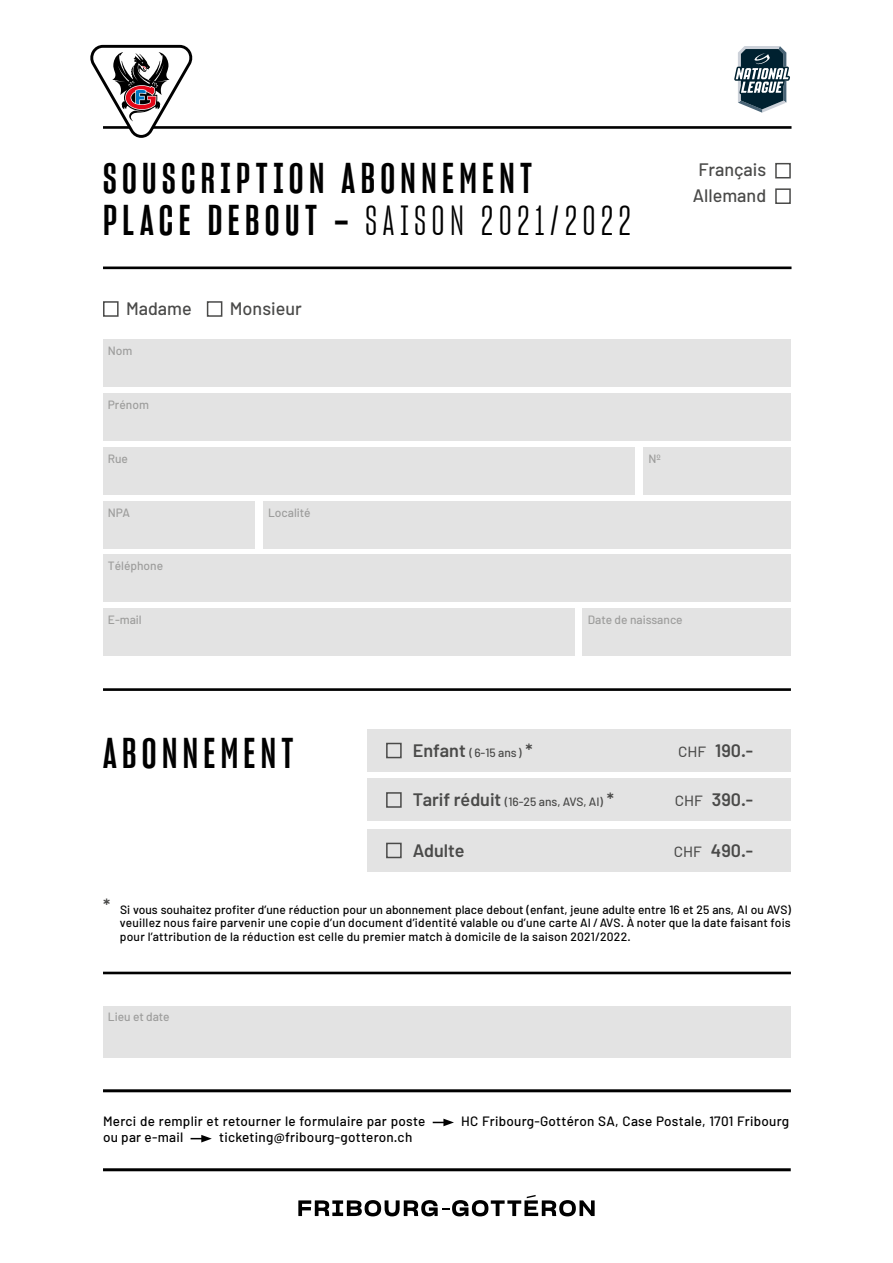
<style>
.page{position:relative;width:893px;height:1263px;background:#fff}
.page>*{position:absolute;margin:0;border:0;box-sizing:border-box;transform-origin:0 0}
.t1{font:42px "Sharp Grotesk Sm Bold 12";letter-spacing:.13em;color:#000}
.t2{font:42px "Sharp Grotesk Book 11";letter-spacing:.13em;color:#000}
.t3{font:500 18px/25.5px "Barlow";color:#4a4a49;text-align:center}
.t4{font:600 18px "Barlow";color:#4a4a49}
.t5{font:500 13.5px "Barlow";letter-spacing:.02em;color:#000}
.t6{font:500 12px/13.5px "Barlow";letter-spacing:.02em;color:#000;text-align:justify}
.t7{font:500 12px "Barlow";color:#9d9d9c}
.t8{font:500 12px "Barlow";color:#4a4a49}
.s1{font-family:"Sharp Grotesk Sm Bold 12"}
.s2{font-weight:600;font-size:18px}
.s3{font-weight:400}
.s4{font-weight:600;font-size:18px;color:#4a4a49}
</style>
<div class="page">
<hr style="left:103px;top:126px;width:688px;height:3px;background:#000">
<hr style="left:103px;top:688px;width:688px;height:3px;background:#000">
<hr style="left:103px;top:266px;width:688px;height:3px;background:#000">
<hr style="left:103px;top:972px;width:688px;height:2px;background:#000">
<div style="left:775px;top:163px;width:16px;height:15px;border:2px solid #4a4a49"></div>
<div style="left:775px;top:188px;width:16px;height:16px;border:2px solid #4a4a49"></div>
<div style="left:103px;top:1006px;width:688px;height:51px;background:#e3e3e3"></div>
<div style="left:103px;top:301px;width:16px;height:16px;border:2px solid #4a4a49"></div>
<div style="left:207px;top:301px;width:15px;height:16px;border:2px solid #4a4a49"></div>
<div style="left:103px;top:339px;width:688px;height:48px;background:#e3e3e3"></div>
<div style="left:103px;top:393px;width:688px;height:48px;background:#e3e3e3"></div>
<div style="left:103px;top:554px;width:688px;height:48px;background:#e3e3e3"></div>
<div style="left:103px;top:608px;width:471px;height:48px;background:#e3e3e3"></div>
<div style="left:583px;top:608px;width:208px;height:48px;background:#e3e3e3"></div>
<div style="left:103px;top:447px;width:531px;height:48px;background:#e3e3e3"></div>
<div style="left:643px;top:447px;width:148px;height:48px;background:#e3e3e3"></div>
<div style="left:103px;top:501px;width:151px;height:47px;background:#e3e3e3"></div>
<div style="left:263px;top:501px;width:528px;height:47px;background:#e3e3e3"></div>
<div style="left:367px;top:829px;width:424px;height:43px;background:#e3e3e3"></div>
<div style="left:386px;top:843px;width:16px;height:15px;border:2px solid #4a4a49"></div>
<div style="left:367px;top:779px;width:424px;height:42px;background:#e3e3e3"></div>
<div style="left:386px;top:792px;width:16px;height:16px;border:2px solid #4a4a49"></div>
<div style="left:367px;top:729px;width:424px;height:43px;background:#e3e3e3"></div>
<div style="left:386px;top:743px;width:16px;height:15px;border:2px solid #4a4a49"></div>
<hr style="left:103px;top:1089px;width:688px;height:3px;background:#000">
<hr style="left:103px;top:1168px;width:688px;height:3px;background:#000">
<svg style="left:433px;top:1118px;width:21px;height:8px"></svg>
<svg style="left:191px;top:1135px;width:21px;height:7px"></svg>
<svg style="left:734px;top:46px;width:56px;height:67px"></svg>
<svg style="left:90px;top:45px;width:103px;height:93px"></svg>
<svg style="left:298px;top:1195px;width:297px;height:21px"></svg>
<h1 class="t1" style="left:103px;top:151px;width:431px">SOUSCRIPTION ABONNEMENT</h1>
<h1 class="t2" style="left:103px;top:193px;width:529px"><span class="s1">PLACE DEBOUT —</span> SAISON 2021/2022</h1>
<h2 class="t3" style="left:693px;top:157px;width:75px">Français<br>Allemand</h2>
<h2 class="t3" style="left:126px;top:295px;width:67px">Madame</h2>
<h2 class="t3" style="left:230px;top:295px;width:73px">Monsieur</h2>
<p class="t7" style="left:108px;top:343px;width:26px">Nom</p>
<p class="t7" style="left:108px;top:397px;width:43px">Prénom</p>
<p class="t7" style="left:108px;top:451px;width:22px">Rue</p>
<p class="t7" style="left:648px;top:451px;width:14px">Nº</p>
<p class="t7" style="left:108px;top:505px;width:24px">NPA</p>
<p class="t7" style="left:268px;top:505px;width:44px">Localité</p>
<p class="t7" style="left:108px;top:559px;width:57px">Téléphone</p>
<p class="t7" style="left:108px;top:612px;width:35px">E-mail</p>
<p class="t7" style="left:588px;top:613px;width:96px">Date de naissance</p>
<h1 class="t1" style="left:103px;top:726px;width:192px">ABONNEMENT</h1>
<p class="t8" style="left:413px;top:745px;width:121px"><span class="s2">Enfant</span> (6-15 ans ) <span class="s2">*</span></p>
<h2 class="t4" style="left:678px;top:739px;width:76px"><span class="s3">CHF</span> 190.-</h2>
<p class="t8" style="left:413px;top:794px;width:203px"><span class="s2">Tarif réduit</span> (16-25 ans, AVS, AI) <span class="s2">*</span></p>
<h2 class="t4" style="left:675px;top:788px;width:80px"><span class="s3">CHF</span> 390.-</h2>
<h2 class="t4" style="left:413px;top:839px;width:53px">Adulte</h2>
<h2 class="t4" style="left:674px;top:839px;width:81px"><span class="s3">CHF</span> 490.-</h2>
<p class="t6" style="left:120px;top:902px;width:672px;text-indent:-17px"><span class="s4">*</span> Si vous souhaitez profiter d’une réduction pour un abonnement place debout (enfant, jeune adulte entre 16 et 25 ans, AI ou AVS) veuillez nous faire parvenir une copie d’un document d’identité valable ou d’une carte AI/ AVS. À noter que la date faisant fois pour l’attribution de la réduction est celle du premier match à domicile de la saison 2021/2022.</p>
<p class="t7" style="left:108px;top:1010px;width:63px">Lieu et date</p>
<p class="t5" style="left:103px;top:1113px;width:324px">Merci de remplir et retourner le formulaire par poste</p>
<p class="t5" style="left:461px;top:1113px;width:329px">HC Fribourg-Gottéron SA, Case Postale, 1701 Fribourg</p>
<p class="t5" style="left:103px;top:1129px;width:82px">ou par e-mail</p>
<p class="t5" style="left:219px;top:1129px;width:195px">ticketing@fribourg-gotteron.ch</p>
</div>
